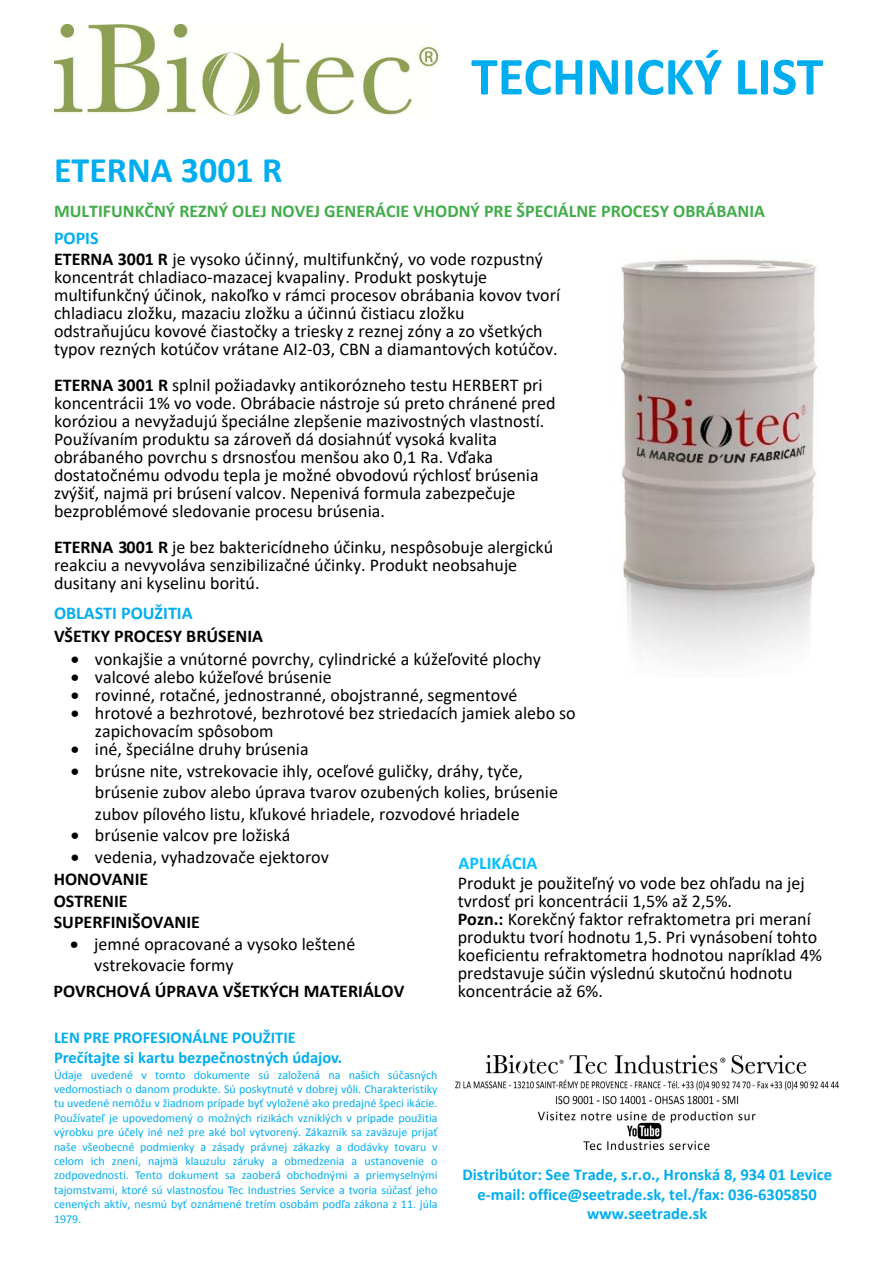
<style>
.page{position:relative;width:893px;height:1263px;background:#fff}
.page>*{position:absolute;margin:0;border:0;box-sizing:border-box;transform-origin:0 0}
.t1{font:700 54px "Calibri";color:#00aeef}
.t2{font:700 36px "Calibri";color:#00aeef}
.t3{font:18px/18px "Calibri";color:#000}
.t4{font:700 18px/21.6px "Calibri";color:#000}
.t5{font:700 18px "Calibri";color:#41ad49}
.t6{font:700 18px "Calibri";color:#00aeef}
.t7{font:700 18px "Calibri";color:#00bfff}
.t8{font:700 16.5px/19.8px "Calibri";color:#00aeef;text-align:center}
.t9{font:12px/14.4px "Calibri";color:#00aeef;text-align:justify}
.s1{font-weight:700}
</style>
<div class="page">
<img style="left:54px;top:24px;width:383px;height:92px">
<img style="left:455px;top:1055px;width:384px;height:96px">
<img style="left:620px;top:258px;width:197px;height:400px">
<h1 class="t1" style="left:471px;top:42px;width:354px">TECHNICKÝ LIST</h1>
<h2 class="t2" style="left:54px;top:147px;width:230px">ETERNA 3001 R</h2>
<p class="t5" style="left:54px;top:198px;width:713px">MULTIFUNKČNÝ REZNÝ OLEJ NOVEJ GENERÁCIE VHODNÝ PRE ŠPECIÁLNE PROCESY OBRÁBANIA</p>
<p class="t6" style="left:54px;top:226px;width:46px">POPIS</p>
<p class="t3" style="left:54px;top:250px;width:508px"><span class="s1">ETERNA 3001 R</span> je vysoko účinný, multifunkčný, vo vode rozpustný koncentrát chladiaco-mazacej kvapaliny. Produkt poskytuje multifunkčný účinok, nakoľko v rámci procesov obrábania kovov tvorí chladiacu zložku, mazaciu zložku a účinnú čistiacu zložku odstraňujúcu kovové čiastočky a triesky z reznej zóny a zo všetkých typov rezných kotúčov vrátane AI2-03, CBN a diamantových kotúčov.</p>
<p class="t3" style="left:54px;top:375px;width:503px"><span class="s1">ETERNA 3001 R</span> splnil požiadavky antikorózneho testu HERBERT pri koncentrácii 1% vo vode. Obrábacie nástroje sú preto chránené pred koróziou a nevyžadujú špeciálne zlepšenie mazivostných vlastností.<br>Používaním produktu sa zároveň dá dosiahnúť vysoká kvalita obrábaného povrchu s drsnosťou menšou ako 0,1 Ra. Vďaka dostatočnému odvodu tepla je možné obvodovú rýchlosť brúsenia zvýšiť, najmä pri brúsení valcov. Nepenivá formula zabezpečuje bezproblémové sledovanie procesu brúsenia.</p>
<p class="t3" style="left:54px;top:537px;width:501px"><span class="s1">ETERNA 3001 R</span> je bez baktericídneho účinku, nespôsobuje alergickú reakciu a nevyvoláva senzibilizačné účinky. Produkt neobsahuje dusitany ani kyselinu boritú.</p>
<p class="t6" style="left:54px;top:601px;width:140px">OBLASTI POUŽITIA</p>
<p class="t4" style="left:54px;top:625px;width:211px">VŠETKY PROCESY BRÚSENIA</p>
<p class="t3" style="left:71px;top:649px;width:471px">• vonkajšie a vnútorné povrchy, cylindrické a kúžeľovité plochy</p>
<p class="t3" style="left:71px;top:667px;width:262px">• valcové alebo kúžeľové brúsenie</p>
<p class="t3" style="left:71px;top:685px;width:448px">• rovinné, rotačné, jednostranné, obojstranné, segmentové</p>
<p class="t3" style="left:95px;top:703px;width:482px;text-indent:-24px">• hrotové a bezhrotové, bezhrotové bez striedacích jamiek alebo so zapichovacím spôsobom</p>
<p class="t3" style="left:71px;top:739px;width:239px">• iné, špeciálne druhy brúsenia</p>
<p class="t3" style="left:95px;top:759px;width:464px;line-height:21.6px;text-indent:-24px">• brúsne nite, vstrekovacie ihly, oceľové guličky, dráhy, tyče, brúsenie zubov alebo úprava tvarov ozubených kolies, brúsenie zubov pílového listu, kľukové hriadele, rozvodové hriadele</p>
<p class="t3" style="left:71px;top:826px;width:221px">• brúsenie valcov pre ložiská</p>
<p class="t3" style="left:71px;top:847px;width:259px">• vedenia, vyhadzovače ejektorov</p>
<p class="t7" style="left:459px;top:850px;width:80px">APLIKÁCIA</p>
<p class="t3" style="left:458px;top:873px;width:366px">Produkt je použiteľný vo vode bez ohľadu na jej tvrdosť pri koncentrácii 1,5% až 2,5%.<br><span class="s1">Pozn.:</span> Korekčný faktor refraktometra pri meraní produktu tvorí hodnotu 1,5. Pri vynásobení tohto koeficientu refraktometra hodnotou napríklad 4% predstavuje súčin výslednú skutočnú hodnotu</p>
<p class="t4" style="left:54px;top:868px;width:148px">HONOVANIE<br>OSTRENIE<br>SUPERFINIŠOVANIE</p>
<p class="t3" style="left:94px;top:932px;width:263px;line-height:21.6px;text-indent:-24px">• jemné opracované a vysoko leštené vstrekovacie formy</p>
<p class="t4" style="left:54px;top:980px;width:352px">POVRCHOVÁ ÚPRAVA VŠETKÝCH MATERIÁLOV</p>
<p class="t3" style="left:458px;top:981px;width:147px">koncentrácie až 6%.</p>
<p class="t8" style="left:54px;top:1027px;width:290px;text-align:left">LEN PRE PROFESIONÁLNE POUŽITIE<br>Prečítajte si kartu bezpečnostných údajov.</p>
<p class="t9" style="left:54px;top:1067px;width:385px">Údaje uvedené v tomto dokumente sú založená na našich súčasných vedomostiach o danom produkte. Sú poskytnuté v dobrej vôli. Charakteristiky tu uvedené nemôžu v žiadnom prípade byť vyložené ako predajné špeci ikácie.<br>Používateľ je upovedomený o možných rizikách vzniklých v prípade použitia výrobku pre účely iné než pre aké bol vytvorený. Zákazník sa zaväzuje prijať naše všeobecné podmienky a zásady právnej zákazky a dodávky tovaru v celom ich znení, najmä klauzulu záruky a obmedzenia a ustanovenie o zodpovednosti. Tento dokument sa zaoberá obchodnými a priemyselnými tajomstvami, ktoré sú vlastnosťou Tec Industries Service a tvoria súčasť jeho cenených aktív, nesmú byť oznámené tretím osobám podľa zákona z 11. júla 1979.</p>
<p class="t8" style="left:462px;top:1164px;width:371px">Distribútor: See Trade, s.r.o., Hronská 8, 934 01 Levice e-mail: office@seetrade.sk, tel./fax: 036-6305850 www.seetrade.sk</p>
</div>
